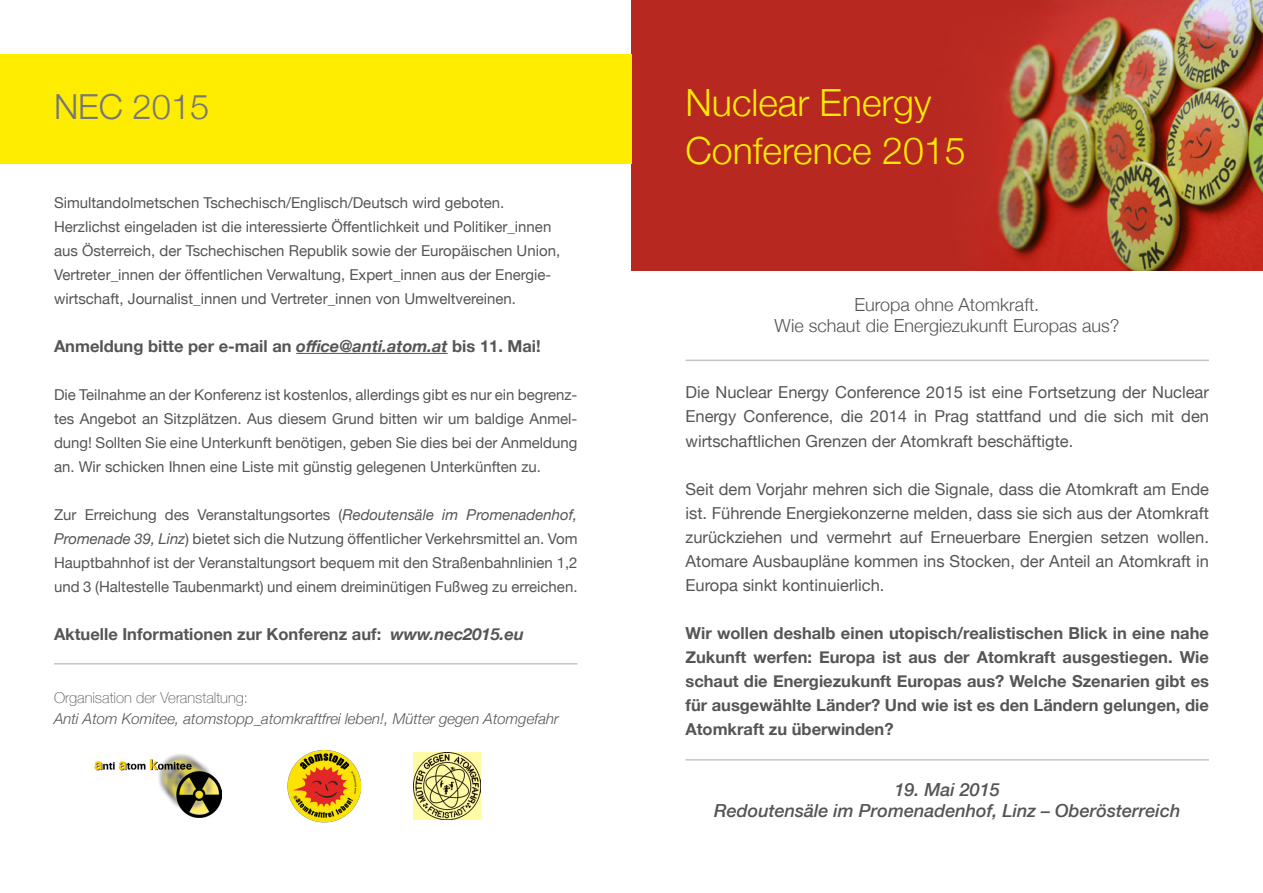
<style>
.page{position:relative;width:1263px;height:893px;background:#fff}
.page>*{position:absolute;margin:0;border:0;box-sizing:border-box;transform-origin:0 0}
.t1{font:300 37.5px/48px "Helvetica Neue";color:#ffed00}
.t2{font:300 34.5px "Helvetica Neue";color:#777}
.t3{font:300 18px/21.6px "Helvetica Neue";color:#555;text-align:center}
.t4{font:italic 500 18px/21.6px "Helvetica Neue";color:#555;text-align:center}
.t5{font:16.5px/24px "Helvetica Neue";color:#555;text-align:justify}
.t6{font:700 16.5px/24px "Helvetica Neue";color:#555;text-align:justify}
.t7{font:15px/24px "Helvetica Neue";color:#555;text-align:justify}
.t8{font:italic 300 15px "Helvetica Neue";color:#555}
.t9{font:100 15px "Helvetica Neue";color:#555}
.s1{font-style:italic}
</style>
<div class="page">
<img style="left:631px;top:0;width:632px;height:270px">
<hr style="left:685px;top:360px;width:524px;height:1px;background:#c5c5c5">
<hr style="left:685px;top:759px;width:524px;height:2px;background:#c5c5c5">
<hr style="left:54px;top:663px;width:523px;height:1px;background:#c5c5c5">
<img style="left:94px;top:754px;width:127px;height:63px">
<img style="left:288px;top:750px;width:72px;height:73px">
<img style="left:414px;top:752px;width:66px;height:67px">
<div style="left:0;top:54px;width:631px;height:110px;background:#ffed00"></div>
<hr style="left:296px;top:353px;width:152px;height:1px;background:#555">
<h2 class="t2" style="left:54px;top:79px;width:157px">NEC 2015</h2>
<p class="t7" style="left:54px;top:191px;width:508px;text-align:left">Simultandolmetschen Tschechisch/Englisch/Deutsch wird geboten.<br>Herzlichst eingeladen ist die interessierte Öffentlichkeit und Politiker_innen aus Österreich, der Tschechischen Republik sowie der Europäischen Union, Vertreter_innen der öffentlichen Verwaltung, Expert_innen aus der Energie&shy;wirtschaft, Journalist_innen und Vertreter_innen von Umweltvereinen.</p>
<p class="t6" style="left:54px;top:334px;width:488px">Anmeldung bitte per e-mail an <span class="s1">office@anti.atom.at</span> bis 11. Mai!</p>
<p class="t7" style="left:54px;top:383px;width:525px">Die Teilnahme an der Konferenz ist kostenlos, allerdings gibt es nur ein begrenz&shy;tes Angebot an Sitzplätzen. Aus diesem Grund bitten wir um baldige Anmel&shy;dung! Sollten Sie eine Unterkunft benötigen, geben Sie dies bei der Anmeldung an. Wir schicken Ihnen eine Liste mit günstig gelegenen Unterkünften zu.</p>
<p class="t7" style="left:54px;top:503px;width:525px">Zur Erreichung des Veranstaltungsortes (<span class="s1">Redoutensäle im Promenadenhof, Promenade 39, Linz</span>) bietet sich die Nutzung öffentlicher Verkehrsmittel an. Vom Hauptbahnhof ist der Veranstaltungsort bequem mit den Straßenbahnlinien 1,2 und 3 (Haltestelle Taubenmarkt) und einem dreiminütigen Fußweg zu erreichen.</p>
<p class="t6" style="left:54px;top:622px;width:471px">Aktuelle Informationen zur Konferenz auf: <span class="s1">www.nec2015.eu</span></p>
<p class="t9" style="left:54px;top:686px;width:196px">Organisation der Veranstaltung:</p>
<p class="t8" style="left:54px;top:706px;width:506px">Anti Atom Komitee, atomstopp_atomkraftfrei leben!, Mütter gegen Atomgefahr</p>
<h1 class="t1" style="left:685px;top:76px;width:282px">Nuclear Energy<br>Conference 2015</h1>
<p class="t3" style="left:774px;top:292px;width:347px">Europa ohne Atomkraft.<br>Wie schaut die Energiezukunft Europas aus?</p>
<p class="t5" style="left:685px;top:382px;width:525px">Die Nuclear Energy Conference 2015 ist eine Fortsetzung der Nuclear Energy Conference, die 2014 in Prag stattfand und die sich mit den wirtschaftlichen Grenzen der Atomkraft beschäftigte.</p>
<p class="t5" style="left:685px;top:478px;width:525px">Seit dem Vorjahr mehren sich die Signale, dass die Atomkraft am Ende ist. Führende Energiekonzerne melden, dass sie sich aus der Atomkraft zurückziehen und vermehrt auf Erneuerbare Energien setzen wollen.<br>Atomare Ausbaupläne kommen ins Stocken, der Anteil an Atomkraft in Europa sinkt kontinuierlich.</p>
<p class="t6" style="left:685px;top:621px;width:525px">Wir wollen deshalb einen utopisch/realistischen Blick in eine nahe Zukunft werfen: Europa ist aus der Atomkraft ausgestiegen. Wie schaut die Energiezukunft Europas aus? Welche Szenarien gibt es für ausgewählte Länder? Und wie ist es den Ländern gelungen, die Atomkraft zu überwinden?</p>
<p class="t4" style="left:714px;top:777px;width:468px">19. Mai 2015<br>Redoutensäle im Promenadenhof, Linz – Oberösterreich</p>
</div>
